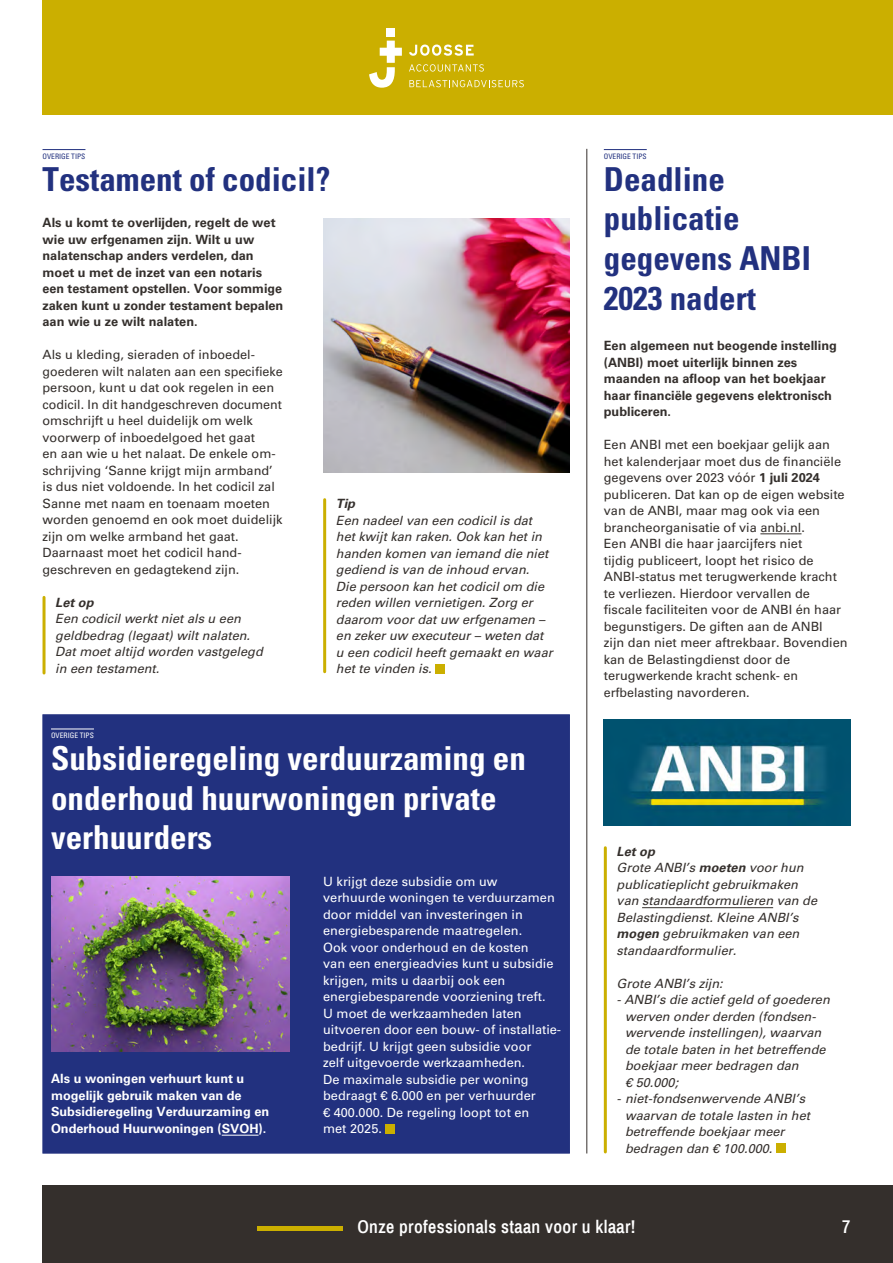
<style>
.page{position:relative;width:893px;height:1263px;background:#fff}
.page>*{position:absolute;margin:0;border:0;box-sizing:border-box;transform-origin:0 0}
.t1{font:700 condensed 33px/39.6px "Univers LT Std";color:#fff}
.t2{font:700 condensed 33px/39.6px "Univers LT Std";color:#22317f}
.t3{font:600 18px "Archivo Narrow";letter-spacing:.02em;color:#fff}
.t4{font:12.75px/16.5px "Univers LT Std";color:#342f2c}
.t5{font:italic 12.75px/16.5px "Univers LT Std";color:#342f2c}
.t6{font:12.75px/16.5px "Univers LT Std";color:#fff}
.t7{font:700 12.75px/16.5px "Univers LT Std";color:#342f2c}
.t8{font:700 12.75px/16.5px "Univers LT Std";color:#fff}
.t9{font:italic 700 12.75px "Univers LT Std";color:#342f2c}
.t10{font:condensed 7.5px "Univers LT Std";color:#22317f}
.t11{font:condensed 7.5px "Univers LT Std";color:#fff}
.s1{font-weight:700}
</style>
<div class="page">
<div style="left:43px;top:1186px;width:850px;height:77px;background:#342f2c"></div>
<div style="left:43px;top:0;width:850px;height:115px;background:#cbaf00"></div>
<hr style="left:257px;top:1226px;width:85px;height:4px;background:#cbaf00">
<svg style="left:409px;top:64px;width:75px;height:8px"></svg>
<svg style="left:409px;top:45px;width:65px;height:11px"></svg>
<svg style="left:409px;top:80px;width:115px;height:7px"></svg>
<svg style="left:369px;top:41px;width:33px;height:47px"></svg>
<div style="left:387px;top:28px;width:8px;height:8px;background:#fff"></div>
<div style="left:43px;top:714px;width:527px;height:439px;background:#22317f;border:1px solid #22317f"></div>
<hr style="left:760px;top:533px;width:41px;height:1px;background:#342f2c">
<hr style="left:642px;top:907px;width:131px;height:1px;background:#342f2c">
<div style="left:776px;top:1144px;width:9px;height:9px;background:#cbaf00"></div>
<div style="left:435px;top:664px;width:9px;height:9px;background:#cbaf00"></div>
<hr style="left:222px;top:1135px;width:37px;height:1px;background:#fff">
<div style="left:386px;top:1124px;width:9px;height:9px;background:#cbaf00"></div>
<hr style="left:604px;top:149px;width:43px;height:1px;background:#22317f">
<hr style="left:43px;top:149px;width:42px;height:1px;background:#22317f">
<hr style="left:51px;top:729px;width:43px;height:1px;background:#fff">
<hr style="left:586px;top:149px;width:1px;height:1004px;background:#342f2c">
<img style="left:51px;top:876px;width:238px;height:175px">
<img style="left:604px;top:720px;width:246px;height:106px">
<hr style="left:604px;top:848px;width:3px;height:304px;background:#cbaf00">
<hr style="left:323px;top:500px;width:3px;height:172px;background:#cbaf00">
<hr style="left:43px;top:597px;width:3px;height:76px;background:#cbaf00">
<img style="left:323px;top:218px;width:247px;height:255px">
<p class="t10" style="left:43px;top:151px;width:44px">OVERIGE TIPS</p>
<h1 class="t2" style="left:43px;top:159px;width:289px">Testament of codicil?</h1>
<p class="t7" style="left:43px;top:215px;width:242px">Als u komt te overlijden, regelt de wet wie uw erfgenamen zijn. Wilt u uw nalatenschap anders verdelen, dan moet u met de inzet van een notaris een testament opstellen. Voor sommige zaken kunt u zonder testament bepalen aan wie u ze wilt nalaten.</p>
<p class="t4" style="left:43px;top:347px;width:242px">Als u kleding, sieraden of inboedel&shy;goederen wilt nalaten aan een specifieke persoon, kunt u dat ook regelen in een codicil. In dit handgeschreven document omschrijft u heel duidelijk om welk voorwerp of inboedelgoed het gaat<br>en aan wie u het nalaat. De enkele om&shy;schrijving ‘Sanne krijgt mijn armband’ is dus niet voldoende. In het codicil zal Sanne met naam en toenaam moeten worden genoemd en ook moet duidelijk zijn om welke armband het gaat.<br>Daarnaast moet het codicil hand&shy;geschreven en gedagtekend zijn.</p>
<p class="t9" style="left:55px;top:595px;width:40px">Let op</p>
<p class="t5" style="left:55px;top:611px;width:209px">Een codicil werkt niet als u een geldbedrag (legaat) wilt nalaten.<br>Dat moet altijd worden vastgelegd in een testament.</p>
<p class="t9" style="left:336px;top:496px;width:21px">Tip</p>
<p class="t5" style="left:336px;top:512px;width:218px">Een nadeel van een codicil is dat het kwijt kan raken. Ook kan het in handen komen van iemand die niet gediend is van de inhoud ervan.<br>Die persoon kan het codicil om die reden willen vernietigen. Zorg er daarom voor dat uw erfgenamen – en zeker uw executeur – weten dat u een codicil heeft gemaakt en waar het te vinden is.</p>
<p class="t11" style="left:51px;top:730px;width:44px">OVERIGE TIPS</p>
<h1 class="t1" style="left:51px;top:738px;width:476px">Subsidieregeling verduurzaming en onderhoud huurwoningen private verhuurders</h1>
<p class="t8" style="left:51px;top:1071px;width:220px">Als u woningen verhuurt kunt u mogelijk gebruik maken van de<br>Subsidieregeling Verduurzaming en<br>Onderhoud Huurwoningen (SVOH).</p>
<p class="t6" style="left:323px;top:873px;width:240px">U krijgt deze subsidie om uw verhuurde woningen te verduurzamen door middel van investeringen in energiebesparende maatregelen.<br>Ook voor onderhoud en de kosten<br>van een energieadvies kunt u subsidie krijgen, mits u daarbij ook een energiebesparende voorziening treft.<br>U moet de werkzaamheden laten uitvoeren door een bouw- of installatie&shy;bedrijf. U krijgt geen subsidie voor<br>zelf uitgevoerde werkzaamheden.<br>De maximale subsidie per woning bedraagt € 6.000 en per verhuurder<br>€ 400.000. De regeling loopt tot en<br>met 2025.</p>
<p class="t10" style="left:604px;top:151px;width:44px">OVERIGE TIPS</p>
<h1 class="t2" style="left:604px;top:159px;width:209px">Deadline publicatie gegevens ANBI<br>2023 nadert</h1>
<p class="t7" style="left:604px;top:337px;width:235px">Een algemeen nut beogende instelling (ANBI) moet uiterlijk binnen zes maanden na afloop van het boekjaar haar financiële gegevens elektronisch publiceren.</p>
<p class="t4" style="left:604px;top:436px;width:245px">Een ANBI met een boekjaar gelijk aan het kalenderjaar moet dus de financiële gegevens over 2023 vóór <span class="s1">1 juli 2024 </span>publiceren. Dat kan op de eigen website van de ANBI, maar mag ook via een brancheorganisatie of via anbi.nl.<br>Een ANBI die haar jaarcijfers niet<br>tijdig publiceert, loopt het risico de ANBI-status met terugwerkende kracht te verliezen. Hierdoor vervallen de fiscale faciliteiten voor de ANBI én haar begunstigers. De giften aan de ANBI<br>zijn dan niet meer aftrekbaar. Bovendien kan de Belastingdienst door de terugwerkende kracht schenk- en erfbelasting navorderen.</p>
<p class="t5" style="left:617px;top:843px;width:202px"><span class="s1">Let op<br></span>Grote ANBI’s <span class="s1">moeten</span> voor hun publicatieplicht gebruikmaken van standaardformulieren van de<br>Belastingdienst. Kleine ANBI’s <span class="s1">mogen</span> gebruikmaken van een standaardformulier.</p>
<p class="t5" style="left:617px;top:975px;width:108px">Grote ANBI’s zijn:</p>
<p class="t5" style="left:625px;top:992px;width:206px;text-indent:-9px">- ANBI’s die actief geld of goederen werven onder derden (fondsen&shy;wervende instellingen), waarvan de totale baten in het betreffende boekjaar meer bedragen dan<br>€ 50.000;</p>
<p class="t5" style="left:625px;top:1091px;width:186px;text-indent:-9px">- niet-fondsenwervende ANBI’s waarvan de totale lasten in het betreffende boekjaar meer bedragen dan € 100.000.</p>
<h2 class="t3" style="left:357px;top:1216px;width:280px">Onze professionals staan voor u klaar!</h2>
<h2 class="t3" style="left:842px;top:1216px;width:10px">7</h2>
</div>
